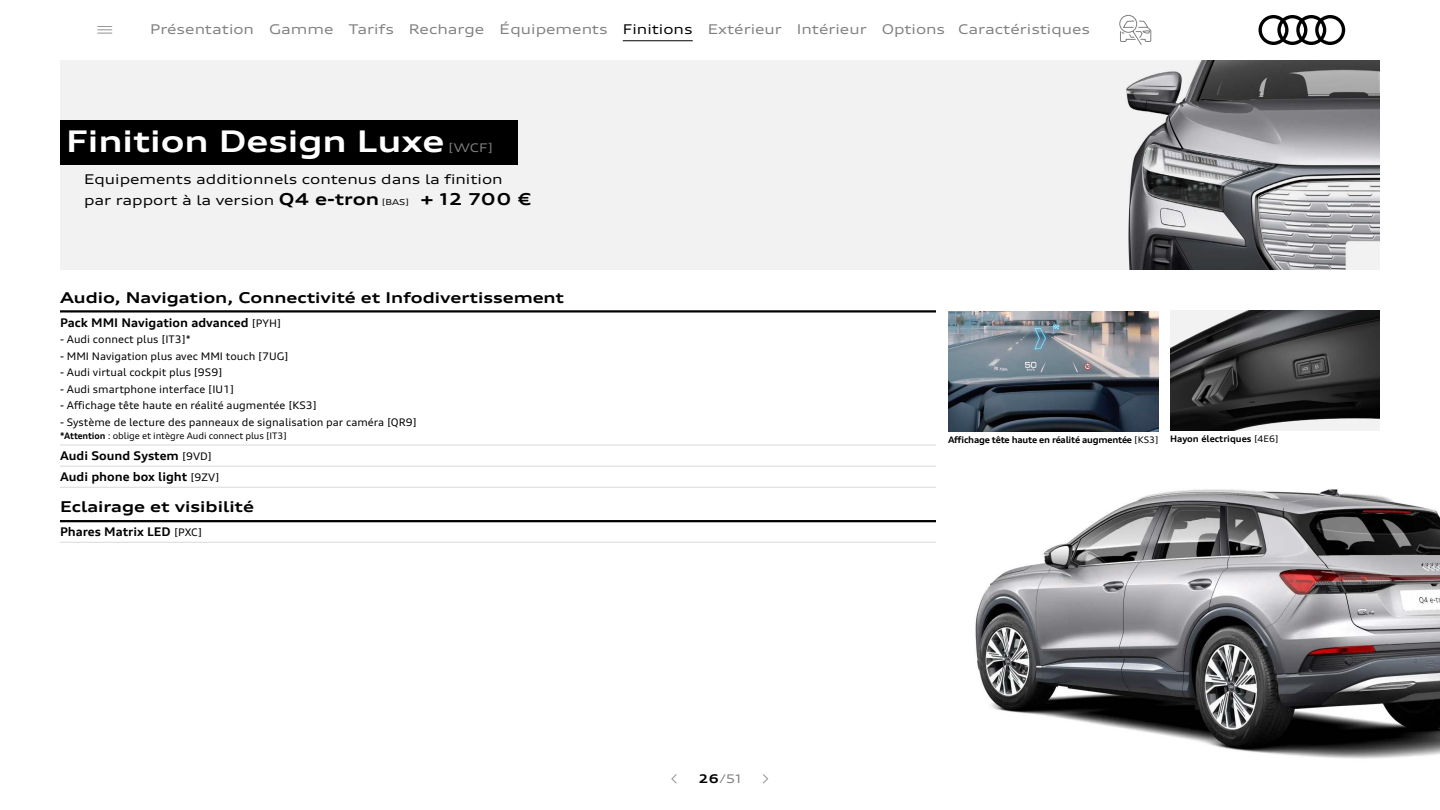
<style>
.page{position:relative;width:1440px;height:810px;background:#fff}
.page>*{position:absolute;margin:0;border:0;box-sizing:border-box;transform-origin:0 0}
.t1{font:700 expanded 30px "Audi Type";color:#fff}
.t2{font:700 expanded 15px "Audi Type";color:#000}
.t3{font:13.5px "Audi Type Var";color:#808080}
.t4{font:expanded 13.5px/21px "Audi Type";color:#000}
.Equipment_name_code{font:700 expanded 12px "Audi Type";color:#000}
.t5{font:expanded 12px "Audi Type";color:#808080}
.Equipment_detail_not{font:expanded 10.5px "Audi Type";color:#000}
.Equipment_detail_not-2{font:expanded 9px "Audi Type";letter-spacing:-.01em;color:#000}
.t6{font:700 expanded 9px "Audi Type";letter-spacing:-.025em;color:#000}
.t7{font:700 expanded 9px "Audi Type";color:#000}
.s1{font-weight:700;font-size:16.5px}
.s2{font-size:8.25px}
.s3{font-weight:400;font-size:10.5px}
.s4{font-weight:700;font-stretch:normal}
.s5{font-weight:700;color:#000}
.s6{font-weight:400}
</style>
<div class="page">
<div style="left:60px;top:60px;width:1320px;height:210px;background:#f2f2f2"></div>
<img style="left:1126px;top:60px;width:254px;height:210px">
<div style="left:60px;top:120px;width:457px;height:45px;background:#000"></div>
<hr style="left:60px;top:445px;width:876px;height:1px;background:#d9d9d9">
<hr style="left:60px;top:466px;width:876px;height:1px;background:#d9d9d9">
<hr style="left:60px;top:487px;width:876px;height:1px;background:#d9d9d9">
<hr style="left:60px;top:542px;width:876px;height:1px;background:#d9d9d9">
<hr style="left:60px;top:310px;width:876px;height:3px;background:#000">
<hr style="left:60px;top:520px;width:876px;height:2px;background:#000">
<img style="left:948px;top:311px;width:210px;height:120px">
<img style="left:1170px;top:310px;width:210px;height:120px">
<img style="left:975px;top:489px;width:465px;height:270px">
<svg style="left:1119px;top:15px;width:33px;height:30px"></svg>
<svg style="left:1259px;top:15px;width:86px;height:30px"></svg>
<hr style="left:623px;top:40px;width:70px;height:1px;background:#000">
<p class="t3" style="left:150px;top:21px;width:942px">Présentation Gamme Tarifs Recharge Équipements Finitions Extérieur Intérieur Options Caractéristiques</p>
<p class="t1" style="left:66px;top:122px;width:380px">Finition Design Luxe</p>
<p class="t5" style="left:448px;top:140px;width:46px">[WCF]</p>
<p class="t4" style="left:84px;top:168px;width:449px">Equipements additionnels contenus dans la finition par rapport à la version <span class="s1">Q4 e-tron</span> <span class="s2">[BAS]</span> <span class="s1">+ 12 700 €</span></p>
<p class="t2" style="left:60px;top:288px;width:506px">Audio, Navigation, Connectivité et Infodivertissement</p>
<p class="Equipment_name_code" style="left:60px;top:315px;width:223px">Pack MMI Navigation advanced <span class="s3">[PYH]</span></p>
<p class="Equipment_detail_not" style="left:60px;top:333px;width:132px">- Audi connect plus [IT3]*</p>
<p class="Equipment_detail_not" style="left:60px;top:349px;width:230px">- MMI Navigation plus avec MMI touch [7UG]</p>
<p class="Equipment_detail_not" style="left:60px;top:366px;width:164px">- Audi virtual cockpit plus [9S9]</p>
<p class="Equipment_detail_not" style="left:60px;top:382px;width:176px">- Audi smartphone interface [IU1]</p>
<p class="Equipment_detail_not" style="left:60px;top:399px;width:258px">- Affichage tête haute en réalité augmentée [KS3]</p>
<p class="Equipment_detail_not" style="left:60px;top:415px;width:359px">- Système de lecture des panneaux de signalisation par caméra [QR9]</p>
<p class="Equipment_detail_not-2" style="left:60px;top:430px;width:228px"><span class="s4">*Attention</span> : oblige et intègre Audi connect plus [IT3]</p>
<p class="Equipment_name_code" style="left:60px;top:448px;width:153px">Audi Sound System <span class="s3">[9VD]</span></p>
<p class="Equipment_name_code" style="left:60px;top:470px;width:161px">Audi phone box light <span class="s3">[9ZV]</span></p>
<p class="t2" style="left:60px;top:498px;width:196px">Eclairage et visibilité</p>
<p class="Equipment_name_code" style="left:60px;top:525px;width:144px">Phares Matrix LED <span class="s3">[PXC]</span></p>
<p class="t5" style="left:698px;top:771px;width:45px"><span class="s5">26</span>/51</p>
<p class="t6" style="left:948px;top:434px;width:212px">Affichage tête haute en réalité augmentée <span class="s6">[KS3]</span></p>
<p class="t7" style="left:1170px;top:433px;width:110px">Hayon électriques <span class="s6">[4E6]</span></p>
</div>
